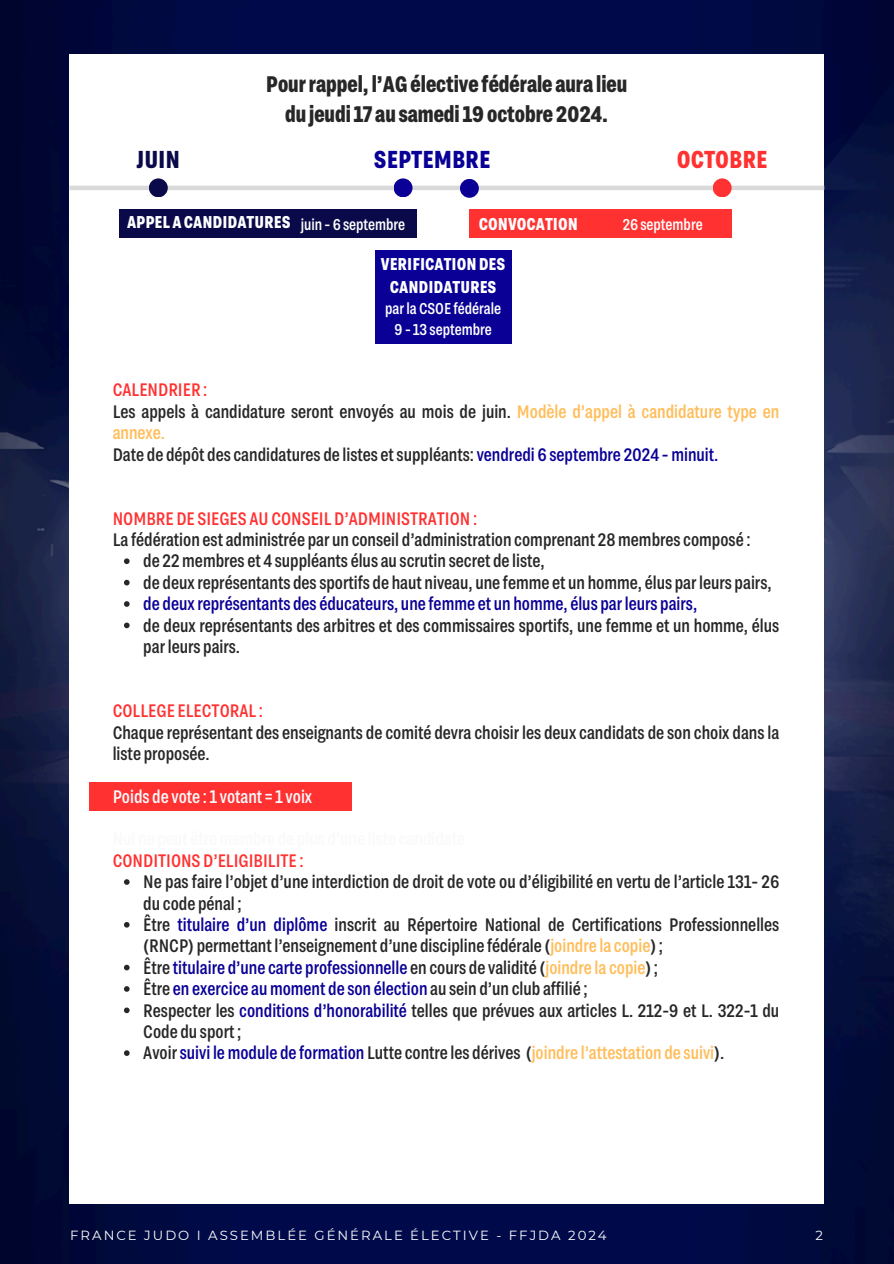
<style>
.page{position:relative;width:894px;height:1264px;background:#fff}
.page>*{position:absolute;margin:0;border:0;box-sizing:border-box;transform-origin:0 0}
.t1{font:700 24.45px "Grtsk Zetta";color:#0a0096}
.t2{font:700 24.45px "Grtsk Zetta";color:#ff3131}
.t3{font:700 24.45px "Grtsk Zetta";color:#0a0a4b}
.t4{font:700 22.5px/30.3px "Grtsk Zetta";color:#272727;text-align:center}
.t5{font:500 18px/21.3px "Grtsk Zetta";color:#272727}
.t6{font:500 18px "Grtsk Zetta";color:#ff3131}
.t7{font:500 18px "Grtsk Zetta";color:#0a0096}
.t8{font:500 18px "Grtsk Zetta";color:#faf9fb}
.t9{font:700 17.1px/23.7px "Grtsk Zetta";color:#fff;text-align:center}
.t10{font:500 15.6px/21.3px "Grtsk Zetta";color:#fff;text-align:center}
.t11{font:13.2px "Montserrat";letter-spacing:.15em;color:#fff}
.s1{color:#ff3131}
.s2{color:#ffbd59}
.s3{color:#0a0096}
</style>
<div class="page">
<img style="left:0;top:0;width:893px;height:1263px">
<div style="left:69px;top:54px;width:755px;height:1149px;background:#fff"></div>
<div style="left:119px;top:210px;width:297px;height:28px;background:#0a0a4b"></div>
<div style="left:375px;top:250px;width:136px;height:94px;background:#0a0096"></div>
<hr style="left:69px;top:186px;width:755px;height:4px;background:#d9d9d9">
<div style="left:460px;top:179px;width:18px;height:19px;background:#0a0096;border-radius:50%"></div>
<div style="left:393px;top:178px;width:19px;height:19px;background:#0a0096;border-radius:50%"></div>
<div style="left:149px;top:178px;width:19px;height:19px;background:#0a0a4b;border-radius:50%"></div>
<div style="left:712px;top:178px;width:19px;height:19px;background:#ff3131;border-radius:50%"></div>
<div style="left:89px;top:782px;width:262px;height:28px;background:#ff3131"></div>
<svg style="left:124px;top:558px;width:5px;height:6px"></svg>
<svg style="left:124px;top:580px;width:5px;height:5px"></svg>
<svg style="left:124px;top:601px;width:5px;height:6px"></svg>
<svg style="left:124px;top:622px;width:5px;height:6px"></svg>
<svg style="left:124px;top:879px;width:5px;height:5px"></svg>
<svg style="left:124px;top:922px;width:5px;height:5px"></svg>
<svg style="left:124px;top:964px;width:5px;height:6px"></svg>
<svg style="left:124px;top:986px;width:5px;height:5px"></svg>
<svg style="left:124px;top:1007px;width:5px;height:6px"></svg>
<svg style="left:124px;top:1050px;width:5px;height:5px"></svg>
<div style="left:469px;top:210px;width:262px;height:28px;background:#ff3131"></div>
<p class="t4" style="left:266px;top:67px;width:363px">Pourrappel,l’AGélective fédérale aura lieu du jeudi 17 au samedi 19octobre 2024.</p>
<h3 class="t3" style="left:136px;top:143px;width:45px">JUIN</h3>
<h6 class="t1" style="left:374px;top:143px;width:118px">SEPTEMBRE</h6>
<h3 class="t2" style="left:676px;top:143px;width:92px">OCTOBRE</h3>
<h1 class="t9" style="left:127px;top:209px;width:165px">APPELACANDIDATURES</h1>
<h1 class="t10" style="left:300px;top:213px;width:106px">juin - 6 septembre</h1>
<h1 class="t9" style="left:381px;top:251px;width:126px">VERIFICATIONDES<br>CANDIDATURES</h1>
<p class="t9" style="left:478px;top:211px;width:101px">CONVOCATION</p>
<p class="t10" style="left:622px;top:213px;width:81px">26 septembre</p>
<h6 class="t10" style="left:385px;top:297px;width:117px">parla CSOE fédérale<br>9 - 13 septembre</h6>
<p class="t5" style="left:113px;top:378px;width:668px"><span class="s1">CALENDRIER :<br></span>Les appels à candidature seront envoyés au mois de juin. <span class="s2">Modèle d’appel à candidature type en annexe.<br></span>Date de dépôt des candidatures de listes etsuppléants: <span class="s3">vendredi 6 septembre 2024 - minuit.</span></p>
<p class="t6" style="left:113px;top:506px;width:366px">NOMBRE DE SIEGES AU CONSEIL D’ADMINISTRATION :</p>
<p class="t5" style="left:143px;top:528px;width:629px;text-indent:-31px">La fédération est administrée par un conseil d’administration comprenant 28 membres composé : de 22 membres et 4 suppléants élus au scrutin secret de liste,<br>de deux représentants dessportifs de haut niveau, une femme et un homme, élus parleurs pairs,</p>
<p class="t7" style="left:143px;top:592px;width:555px">de deux représentants des éducateurs, une femme et un homme, élus parleurs pairs,</p>
<p class="t5" style="left:143px;top:613px;width:637px">de deux représentants des arbitres et des commissaires sportifs, une femme et un homme, élus parleurs pairs.</p>
<p class="t6" style="left:113px;top:699px;width:152px">COLLEGE ELECTORAL :</p>
<p class="t5" style="left:113px;top:720px;width:668px">Chaque représentant des enseignants de comité devra choisir les deux candidats de son choix dans la liste proposée.</p>
<p class="t8" style="left:113px;top:784px;width:201px">Poids de vote : 1 votant = 1 voix</p>
<p class="t6" style="left:113px;top:848px;width:192px">CONDITIONS D’ELIGIBILITE :</p>
<p class="t5" style="left:143px;top:870px;width:637px">Ne pas faire l’objet d’une interdiction de droit de vote ou d’éligibilité en vertu de l’article 131- 26 du code pénal ;<br>Être <span class="s3">titulaire d’un diplôme</span> inscrit au Répertoire National de Certifications Professionnelles (RNCP) permettantl’enseignement d’une discipline fédérale (<span class="s2">joindre la copie</span>);<br>Être <span class="s3">titulaire d’une carte professionnelle</span> en cours de validité (<span class="s2">joindre la copie</span>);<br>Être <span class="s3">en exercice au moment de son élection</span> au sein d’un club affilié ;<br>Respecter les <span class="s3">conditions d’honorabilité</span> telles que prévues aux articles L. 212-9 et L. 322-1 du Code du sport;<br>Avoir<span class="s3">suivi le module de formation</span> Lutte contre les dérives (<span class="s2">joindre l’attestation de suivi</span>).</p>
<h3 class="t11" style="left:70px;top:1227px;width:538px">FRANCE JUDO I ASSEMBLÉE GÉNÉRALE ÉLECTIVE - FFJDA 2024</h3>
<h6 class="t11" style="left:815px;top:1227px;width:9px">2</h6>
</div>
